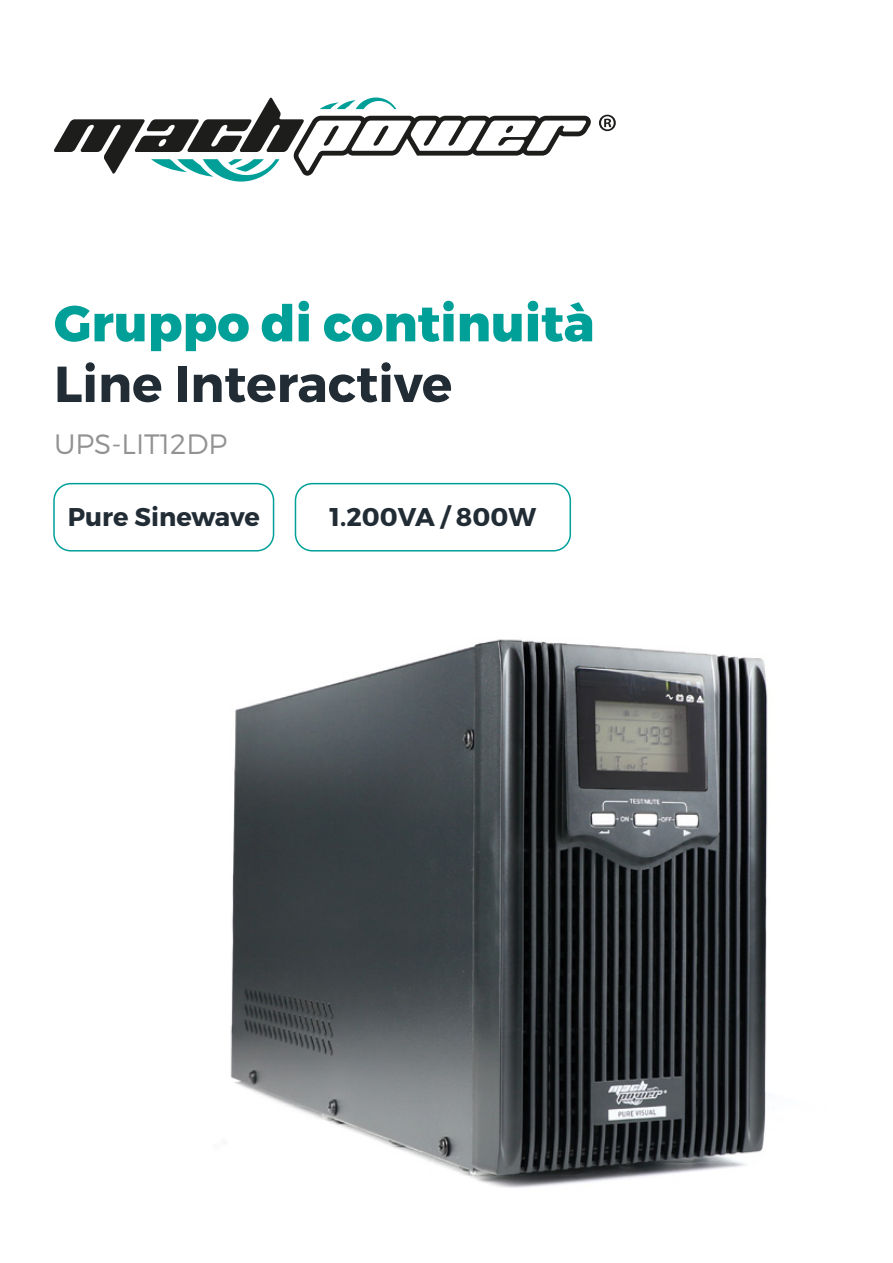
<style>
.page{position:relative;width:893px;height:1263px;background:#fff}
.page>*{position:absolute;margin:0;border:0;box-sizing:border-box;transform-origin:0 0}
.t1{font:800 50.55px "Montserrat";color:#00a099}
.t2{font:700 50.55px "Montserrat";color:#212c35}
.t3{font:300 28.05px "Montserrat";color:#929293}
.t4{font:700 25.65px "Montserrat";color:#212c35}
</style>
<div class="page">
<svg style="left:54px;top:98px;width:562px;height:84px"></svg>
<div style="left:53px;top:483px;width:221px;height:68px;border:2px solid #00a099;border-radius:17px"></div>
<div style="left:295px;top:483px;width:276px;height:68px;border:2px solid #00a099;border-radius:17px"></div>
<img style="left:230px;top:639px;width:538px;height:549px">
<h1 class="t1" style="left:54px;top:292px;width:542px">Gruppo di continuità</h1>
<h1 class="t2" style="left:54px;top:353px;width:400px">Line Interactive</h1>
<p class="t3" style="left:54px;top:427px;width:175px">UPS-LIT12DP</p>
<p class="t4" style="left:68px;top:501px;width:193px">Pure Sinewave</p>
<p class="t4" style="left:330px;top:501px;width:208px">1.200VA / 800W</p>
</div>
